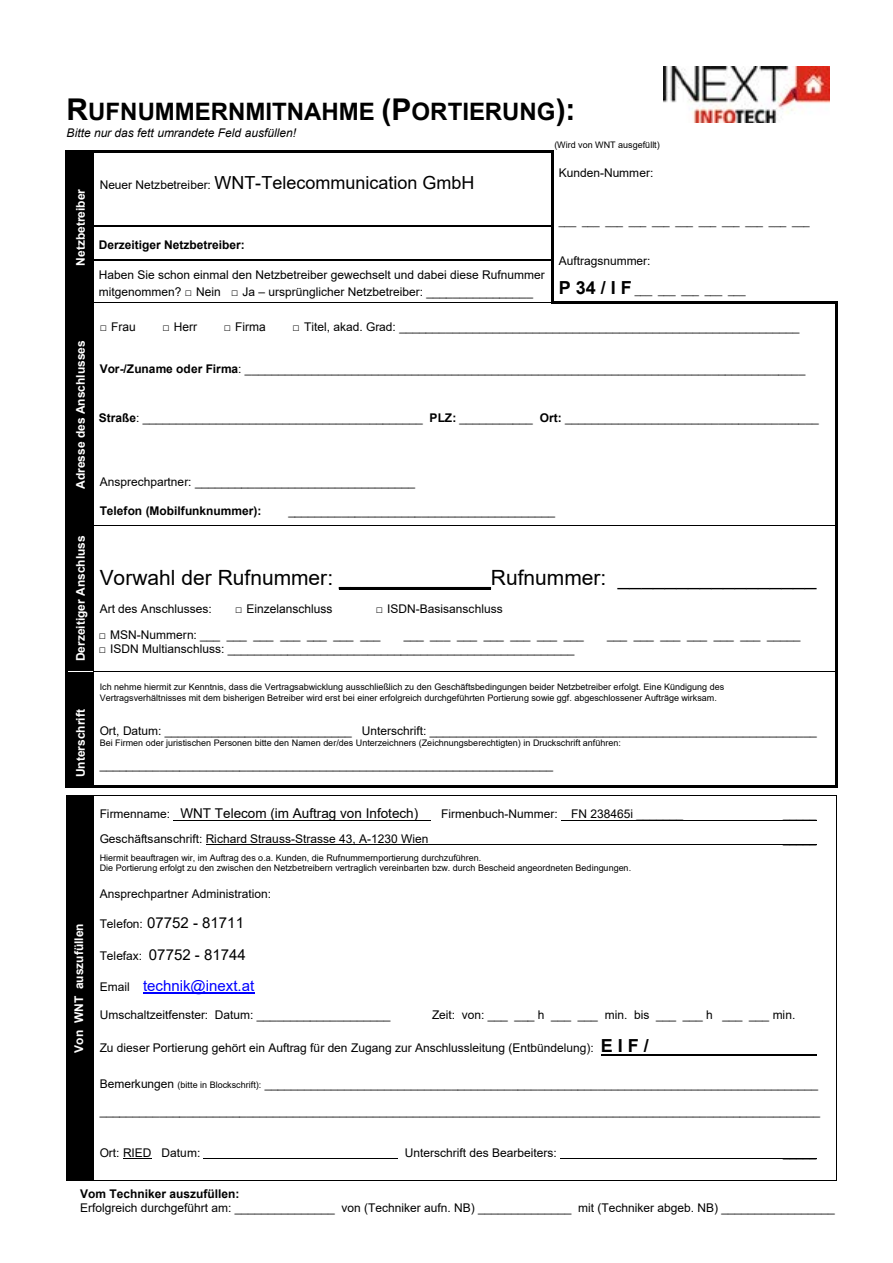
<style>
.page{position:relative;width:893px;height:1263px;background:#fff}
.page>*{position:absolute;margin:0;border:0;box-sizing:border-box;transform-origin:0 0}
.t1{font:700 24px "Arial";color:#000}
.t2{font:21px "Arial";color:#000}
.t3{font:18px "Arial";color:#000}
.t4{font:15px/31px "Arial";color:#000}
.t5{font:13.5px "Arial";color:#000}
.t6{font:12px/16.8px "Arial";color:#000}
.t7{font:700 12px "Arial";color:#fff}
.t8{font:700 12px "Arial";color:#000}
.t9{font:italic 12px "Arial";color:#000}
.t10{font:10.5px "Arial";color:#000}
.t11{font:9px/10.4px "Arial";color:#000}
.s1{font-size:30px}
.s2{font-size:12px}
.s3{font-weight:700;font-size:18px}
.s4{font-weight:700}
.s5{color:#00f}
.s6{font-size:9px}
</style>
<div class="page">
<div style="left:68px;top:153px;width:25px;height:149px;background:#000"></div>
<hr style="left:68px;top:150px;width:25px;height:3px;background:#000">
<hr style="left:93px;top:150px;width:458px;height:3px;background:#000">
<hr style="left:65px;top:153px;width:3px;height:73px;background:#000">
<hr style="left:93px;top:153px;width:1px;height:73px;background:#000">
<hr style="left:551px;top:153px;width:3px;height:73px;background:#000">
<hr style="left:94px;top:226px;width:457px;height:1px;background:#000">
<hr style="left:65px;top:228px;width:3px;height:31px;background:#000">
<hr style="left:93px;top:228px;width:1px;height:31px;background:#000">
<hr style="left:551px;top:228px;width:3px;height:31px;background:#000">
<hr style="left:94px;top:259px;width:457px;height:1px;background:#000">
<hr style="left:65px;top:261px;width:3px;height:41px;background:#000">
<hr style="left:93px;top:261px;width:1px;height:41px;background:#000">
<hr style="left:551px;top:261px;width:3px;height:41px;background:#000">
<div style="left:68px;top:304px;width:25px;height:221px;background:#000"></div>
<hr style="left:68px;top:302px;width:25px;height:2px;background:#000">
<hr style="left:94px;top:302px;width:457px;height:1px;background:#000">
<hr style="left:554px;top:302px;width:281px;height:2px;background:#000">
<hr style="left:65px;top:304px;width:3px;height:93px;background:#000">
<hr style="left:93px;top:304px;width:1px;height:93px;background:#000">
<hr style="left:835px;top:304px;width:2px;height:93px;background:#000">
<hr style="left:65px;top:397px;width:3px;height:42px;background:#000">
<hr style="left:93px;top:397px;width:1px;height:42px;background:#000">
<hr style="left:835px;top:397px;width:2px;height:42px;background:#000">
<hr style="left:65px;top:439px;width:3px;height:86px;background:#000">
<hr style="left:93px;top:439px;width:1px;height:86px;background:#000">
<hr style="left:835px;top:439px;width:2px;height:86px;background:#000">
<div style="left:68px;top:526px;width:25px;height:145px;background:#000"></div>
<hr style="left:339px;top:587px;width:152px;height:3px;background:#000">
<svg style="left:65px;top:525px;width:29px;height:1px"></svg>
<hr style="left:94px;top:525px;width:741px;height:1px;background:#000">
<hr style="left:65px;top:526px;width:3px;height:145px;background:#000">
<hr style="left:93px;top:526px;width:1px;height:145px;background:#000">
<hr style="left:835px;top:526px;width:2px;height:145px;background:#000">
<div style="left:68px;top:672px;width:25px;height:114px;background:#000"></div>
<hr style="left:94px;top:671px;width:741px;height:1px;background:#000">
<hr style="left:65px;top:672px;width:3px;height:114px;background:#000">
<hr style="left:68px;top:786px;width:25px;height:2px;background:#000">
<hr style="left:93px;top:672px;width:1px;height:114px;background:#000">
<hr style="left:96px;top:786px;width:739px;height:2px;background:#000">
<hr style="left:835px;top:672px;width:2px;height:114px;background:#000">
<div style="left:67px;top:795px;width:26px;height:385px;background:#000"></div>
<hr style="left:174px;top:820px;width:257px;height:1px;background:#000">
<hr style="left:561px;top:820px;width:255px;height:1px;background:#000">
<hr style="left:206px;top:844px;width:610px;height:1px;background:#000">
<hr style="left:143px;top:992px;width:111px;height:1px;background:#00f">
<hr style="left:601px;top:1054px;width:215px;height:1px;background:#000">
<svg style="left:123px;top:1158px;width:29px;height:1px"></svg>
<hr style="left:204px;top:1158px;width:194px;height:1px;background:#000">
<hr style="left:560px;top:1158px;width:256px;height:1px;background:#000">
<hr style="left:94px;top:795px;width:742px;height:1px;background:#000">
<hr style="left:66px;top:795px;width:1px;height:385px;background:#000">
<hr style="left:93px;top:795px;width:1px;height:385px;background:#000">
<svg style="left:66px;top:1180px;width:28px;height:1px"></svg>
<hr style="left:94px;top:1180px;width:742px;height:1px;background:#000">
<hr style="left:836px;top:795px;width:1px;height:385px;background:#000">
<img style="left:663px;top:66px;width:166px;height:57px">
<h1 class="t1" style="left:67px;top:94px;width:510px"><span class="s1">R</span>UFNUMMERNMITNAHME <span class="s1">(P</span>ORTIERUNG<span class="s1">):</span></h1>
<p class="t9" style="left:67px;top:125px;width:231px">Bitte nur das fett umrandete Feld ausfüllen!</p>
<p class="t11" style="left:554px;top:140px;width:107px">(Wird von WNT ausgefüllt)</p>
<p class="t7" style="left:72px;top:266px;width:78px;rotate:-90deg">Netzbetreiber</p>
<p class="t6" style="left:559px;top:164px;width:96px">Kunden-Nummer:</p>
<h3 class="t3" style="left:100px;top:170px;width:376px"><span class="s2">Neuer Netzbetreiber:</span> WNT-Telecommunication GmbH</h3>
<p class="t10" style="left:559px;top:214px;width:253px">___ ___ ___ ___ ___ ___ ___ ___ ___ ___ ___</p>
<p class="t6" style="left:559px;top:253px;width:93px">Auftragsnummer:</p>
<p class="t10" style="left:559px;top:283px;width:188px"><span class="s3">P 34 / I F</span> ___ ___ ___ ___ ___</p>
<p class="t8" style="left:99px;top:236px;width:147px">Derzeitiger Netzbetreiber:</p>
<p class="t6" style="left:99px;top:266px;width:447px">Haben Sie schon einmal den Netzbetreiber gewechselt und dabei diese Rufnummer mitgenommen? □ Nein □ Ja – ursprünglicher Netzbetreiber: ________________</p>
<p class="t7" style="left:72px;top:489px;width:150px;rotate:-90deg">Adresse des Anschlusses</p>
<p class="t7" style="left:72px;top:661px;width:127px;rotate:-90deg">Derzeitiger Anschluss</p>
<p class="t7" style="left:72px;top:777px;width:69px;rotate:-90deg">Unterschrift</p>
<p class="t6" style="left:100px;top:319px;width:37px">□ Frau</p>
<p class="t6" style="left:162px;top:319px;width:36px">□ Herr</p>
<p class="t6" style="left:224px;top:319px;width:44px">□ Firma</p>
<p class="t6" style="left:293px;top:319px;width:508px">□ Titel, akad. Grad: ____________________________________________________________</p>
<p class="t6" style="left:100px;top:360px;width:707px"><span class="s4">Vor-/Zuname oder Firma</span>: ____________________________________________________________________________________</p>
<p class="t6" style="left:99px;top:409px;width:721px"><span class="s4">Straße</span>: __________________________________________ <span class="s4">PLZ:</span> ___________ <span class="s4">Ort:</span> ______________________________________</p>
<p class="t6" style="left:100px;top:473px;width:317px">Ansprechpartner: _________________________________</p>
<p class="t8" style="left:100px;top:502px;width:163px">Telefon (Mobilfunknummer):</p>
<p class="t6" style="left:288px;top:502px;width:268px">________________________________________</p>
<h2 class="t2" style="left:100px;top:563px;width:718px">Vorwahl der Rufnummer: <span class="s4">_____________</span>Rufnummer: _________________</h2>
<p class="t6" style="left:100px;top:600px;width:114px">Art des Anschlusses:</p>
<p class="t6" style="left:235px;top:600px;width:99px">□ Einzelanschluss</p>
<p class="t6" style="left:376px;top:600px;width:128px">□ ISDN-Basisanschluss</p>
<p class="t6" style="left:99px;top:626px;width:283px">□ MSN-Nummern: ___ ___ ___ ___ ___ ___ ___</p>
<p class="t6" style="left:404px;top:626px;width:182px">___ ___ ___ ___ ___ ___ ___</p>
<p class="t6" style="left:607px;top:626px;width:195px">___ ___ ___ ___ ___ ___ _____</p>
<p class="t6" style="left:99px;top:640px;width:477px">□ ISDN Multianschluss: ____________________________________________________</p>
<p class="t11" style="left:100px;top:682px;width:626px">Ich nehme hiermit zur Kenntnis, dass die Vertragsabwicklung ausschließlich zu den Geschäftsbedingungen beider Netzbetreiber erfolgt. Eine Kündigung des<br>Vertragsverhältnisses mit dem bisherigen Betreiber wird erst bei einer erfolgreich durchgeführten Portierung sowie ggf. abgeschlossener Aufträge wirksam.</p>
<p class="t6" style="left:100px;top:722px;width:718px">Ort, Datum: ____________________________ Unterschrift: __________________________________________________________</p>
<p class="t11" style="left:100px;top:737px;width:523px">Bei Firmen oder juristischen Personen bitte den Namen der/des Unterzeichners (Zeichnungsberechtigten) in Druckschrift anführen:</p>
<p class="t6" style="left:100px;top:756px;width:455px">____________________________________________________________________</p>
<p class="t5" style="left:100px;top:804px;width:320px"><span class="s2">Firmenname:</span> WNT Telecom (im Auftrag von Infotech)</p>
<p class="t6" style="left:441px;top:806px;width:243px">Firmenbuch-Nummer: FN 238465i _______</p>
<p class="t6" style="left:783px;top:806px;width:35px">_____</p>
<p class="t6" style="left:100px;top:830px;width:330px">Geschäftsanschrift: Richard Strauss-Strasse 43, A-1230 Wien</p>
<p class="t6" style="left:783px;top:830px;width:35px">_____</p>
<p class="t11" style="left:100px;top:852px;width:533px">Hiermit beauftragen wir, im Auftrag des o.a. Kunden, die Rufnummernportierung durchzuführen.<br>Die Portierung erfolgt zu den zwischen den Netzbetreibern vertraglich vereinbarten bzw. durch Bescheid angeordneten Bedingungen.</p>
<p class="t6" style="left:100px;top:885px;width:173px">Ansprechpartner Administration:</p>
<p class="t4" style="left:100px;top:907px;width:156px"><span class="s2">Telefon:</span> 07752 - 81711<br><span class="s2">Telefax:</span> 07752 - 81744<br><span class="s2">Email</span> <span class="s5">technik@inext.at</span></p>
<p class="t6" style="left:100px;top:1006px;width:292px">Umschaltzeitfenster: Datum: ____________________</p>
<p class="t6" style="left:432px;top:1006px;width:365px">Zeit: von: ___ ___ h ___ ___ min. bis ___ ___ h ___ ___ min.</p>
<p class="t6" style="left:100px;top:1039px;width:550px">Zu dieser Portierung gehört ein Auftrag für den Zugang zur Anschlussleitung (Entbündelung): <span class="s3">E I F /</span></p>
<p class="t6" style="left:100px;top:1075px;width:720px">Bemerkungen <span class="s6">(bitte in Blockschrift):</span> ___________________________________________________________________________________</p>
<p class="t6" style="left:100px;top:1103px;width:722px">____________________________________________________________________________________________________________</p>
<p class="t6" style="left:100px;top:1144px;width:102px">Ort: RIED Datum:</p>
<p class="t6" style="left:405px;top:1144px;width:153px">Unterschrift des Bearbeiters:</p>
<p class="t6" style="left:783px;top:1144px;width:35px">_____</p>
<p class="t8" style="left:80px;top:1185px;width:161px">Vom Techniker auszufüllen:</p>
<p class="t6" style="left:80px;top:1199px;width:756px">Erfolgreich durchgeführt am: _______________ von (Techniker aufn. NB) ______________ mit (Techniker abgeb. NB) _________________</p>
<p class="t7" style="left:71px;top:1052px;width:131px;rotate:-90deg">Von WNT auszufüllen</p>
</div>
